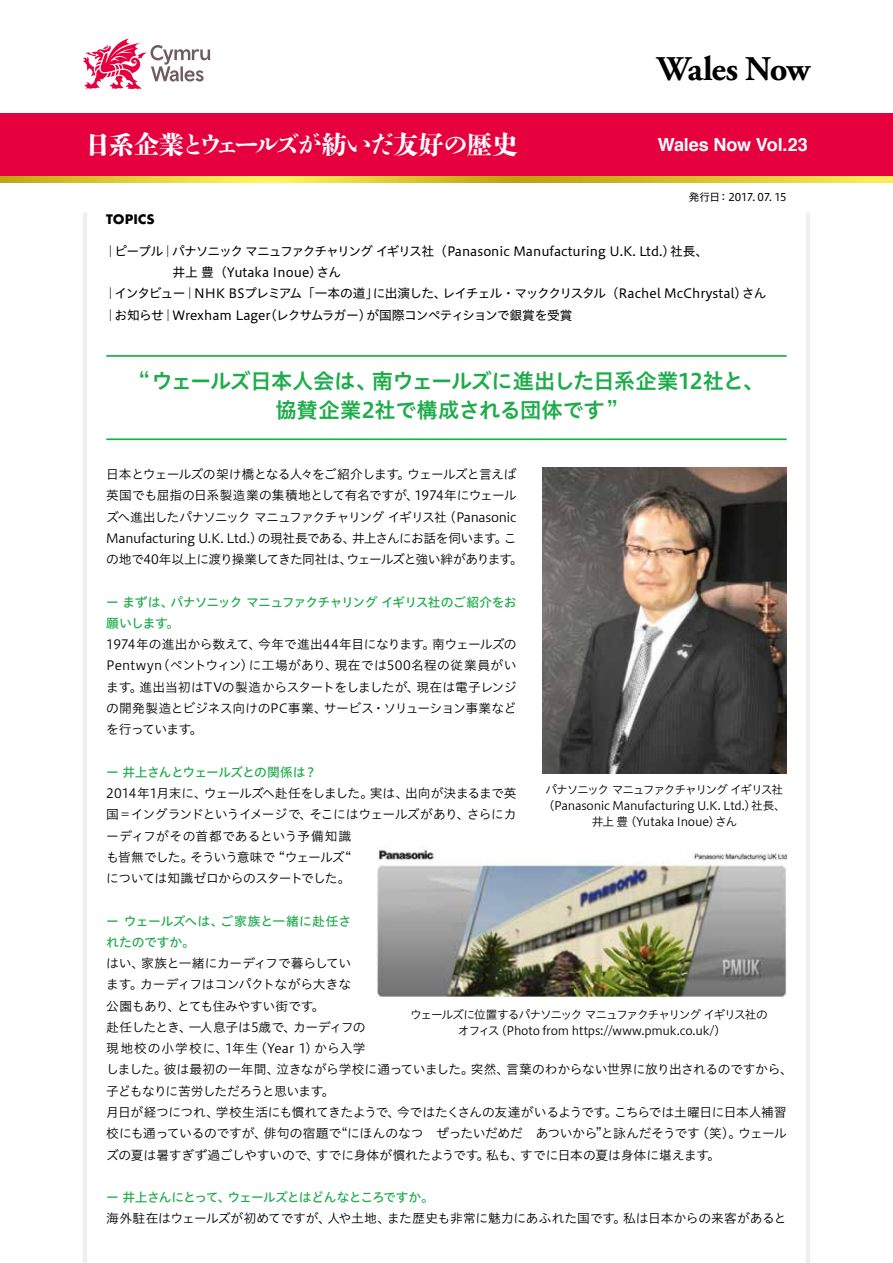
<style>
.page{position:relative;width:893px;height:1263px;background:#fff}
.page>*{position:absolute;margin:0;border:0;box-sizing:border-box;transform-origin:0 0}
.t1{font:700 34.5px "Adobe Garamond Pro";letter-spacing:-.035em;color:#000}
.t2{font:25.5px "Shuei Shogo M Std H";letter-spacing:-.08em;color:#fff}
.t3{font:21.3px/29.7px "Hiragino UD Sans Std N W6";letter-spacing:-.025em;color:#1eac4b;text-align:center}
.t4{font:700 18px "Helvetica";letter-spacing:-.01em;color:#fff}
.t5{font:12.75px/21.3px "Hiragino UD Sans Std N W3";letter-spacing:-.03em;color:#000}
.t6{font:12.75px "Hiragino UD Sans Std N W4";letter-spacing:-.025em;color:#000}
.t7{font:12.75px/21.3px "Hiragino UD Sans Std N W5";letter-spacing:-.045em;color:#1eac4b}
.t8{font:12.75px "Hiragino UD Sans Std N W4";letter-spacing:-.055em;color:#000}
.t9{font:12.75px/21.3px "Hiragino UD Sans Std N W5";letter-spacing:-.01em;color:#1eac4b}
.t10{font:12.75px "Hiragino UD Sans Std N W4";color:#000}
.t11{font:700 12.75px "Futura";color:#000}
.t12{font:11.7px/15.9px "Hiragino UD Sans Std N W3";letter-spacing:-.04em;color:#000;text-align:center}
.t13{font:11.7px/15.9px "Hiragino UD Sans Std N W3";letter-spacing:-.075em;color:#000;text-align:center}
.t14{font:10.65px "Hiragino UD Sans Std N W4";letter-spacing:-.025em;color:#000}
</style>
<div class="page">
<div style="left:0;top:113px;width:893px;height:63px;background:#e6003e"></div>
<svg style="left:0;top:176px;width:893px;height:7px"></svg>
<hr style="left:106px;top:355px;width:681px;height:2px;background:#1eac4b">
<hr style="left:106px;top:438px;width:681px;height:2px;background:#1eac4b">
<hr style="left:83px;top:213px;width:4px;height:1050px;background:#efefef">
<hr style="left:806px;top:213px;width:4px;height:1050px;background:#efefef">
<svg style="left:83px;top:38px;width:128px;height:52px"></svg>
<img style="left:542px;top:468px;width:245px;height:306px">
<img style="left:377px;top:846px;width:410px;height:151px">
<h1 class="t1" style="left:657px;top:49px;width:154px">Wales Now</h1>
<h2 class="t2" style="left:85px;top:127px;width:434px">日系企業とウェールズが紡いだ友好の歴史</h2>
<h3 class="t4" style="left:658px;top:130px;width:152px">Wales Now Vol.23</h3>
<p class="t14" style="left:689px;top:189px;width:99px">発行日： 2017. 07. 15</p>
<p class="t11" style="left:106px;top:210px;width:50px">TOPICS</p>
<p class="t6" style="left:104px;top:241px;width:606px">｜ピープル｜パナソニック マニュファクチャリング イギリス社（Panasonic Manufacturing U.K. Ltd.）社長、</p>
<p class="t10" style="left:172px;top:263px;width:170px">井上 豊（Yutaka Inoue）さん</p>
<p class="t8" style="left:104px;top:284px;width:663px">｜インタビュー｜NHK BSプレミアム「一本の道」に出演した、レイチェル・マッククリスタル（Rachel McChrystal）さん</p>
<p class="t6" style="left:104px;top:305px;width:470px">｜お知らせ｜Wrexham Lager（レクサムラガー）が国際コンペティションで銀賞を受賞</p>
<h3 class="t3" style="left:139px;top:365px;width:626px">“ウェールズ日本人会は、南ウェールズに進出した日系企業12社と、協賛企業2社で構成される団体です”</h3>
<p class="t5" style="left:106px;top:463px;width:418px">日本とウェールズの架け橋となる人々をご紹介します。ウェールズと言えば英国でも屈指の日系製造業の集積地として有名ですが、1974年にウェールズへ進出したパナソニック マニュファクチャリング イギリス社（Panasonic Manufacturing U.K. Ltd.）の現社長である、井上さんにお話を伺います。この地で40年以上に渡り操業してきた同社は、ウェールズと強い絆があります。</p>
<p class="t7" style="left:106px;top:590px;width:412px">ー まずは、パナソニック マニュファクチャリング イギリス社のご紹介をお願いします。</p>
<p class="t5" style="left:106px;top:633px;width:412px;text-align:justify">1974年の進出から数えて、今年で進出44年目になります。南ウェールズのPentwyn（ペントウィン）に工場があり、現在では500名程の従業員がいます。進出当初はTVの製造からスタートをしましたが、現在は電子レンジの開発製造とビジネス向けのPC事業、サービス・ソリューション事業などを行っています。</p>
<p class="t7" style="left:106px;top:760px;width:212px">ー 井上さんとウェールズとの関係は？</p>
<p class="t5" style="left:106px;top:782px;width:412px">2014年1月末に、ウェールズへ赴任をしました。実は、出向が決まるまで英国＝イングランドというイメージで、そこにはウェールズがあり、さらにカーディフがその首都であるという予備知識<br>も皆無でした。そういう意味で “ウェールズ“<br>については知識ゼロからのスタートでした。</p>
<p class="t9" style="left:106px;top:909px;width:246px">ー ウェールズへは、ご家族と一緒に赴任されたのですか。</p>
<p class="t5" style="left:106px;top:952px;width:688px">はい、家族と一緒にカーディフで暮らしてい<br>ます。カーディフはコンパクトながら大きな<br>公園もあり、とても住みやすい街です。<br>赴任したとき、一人息子は5歳で、カーディフの<br>現地校の小学校に、1年生（Year 1）から入学<br>しました。彼は最初の一年間、泣きながら学校に通っていました。突然、言葉のわからない世界に放り出されるのですから、子どもなりに苦労しただろうと思います。<br>月日が経つにつれ、学校生活にも慣れてきたようで、今ではたくさんの友達がいるようです。こちらでは土曜日に日本人補習校にも通っているのですが、俳句の宿題で“にほんのなつ　ぜったいだめだ　あついから”と詠んだそうです（笑）。ウェールズの夏は暑すぎず過ごしやすいので、すでに身体が慣れたようです。私も、すでに日本の夏は身体に堪えます。</p>
<p class="t7" style="left:106px;top:1186px;width:329px">ー 井上さんにとって、ウェールズとはどんなところですか。</p>
<p class="t5" style="left:106px;top:1207px;width:682px">海外駐在はウェールズが初めてですが、人や土地、また歴史も非常に魅力にあふれた国です。私は日本からの来客があると</p>
<p class="t12" style="left:543px;top:781px;width:244px">パナソニック マニュファクチャリング イギリス社（Panasonic Manufacturing U.K. Ltd.）社長、井上 豊（Yutaka Inoue）さん</p>
<p class="t13" style="left:410px;top:1006px;width:359px">ウェールズに位置するパナソニック マニュファクチャリング イギリス社のオフィス（Photo from https://www.pmuk.co.uk/)</p>
</div>
